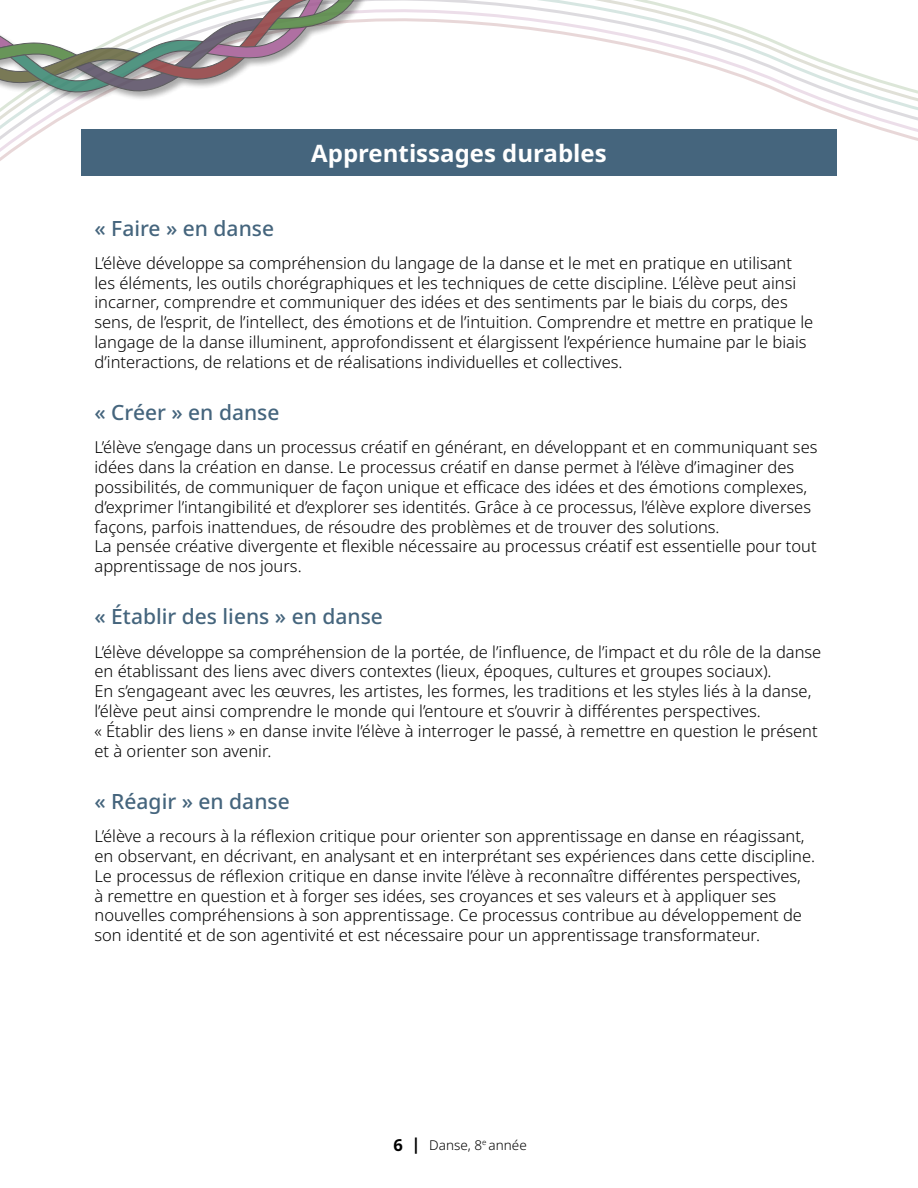
<style>
.page{position:relative;width:918px;height:1188px;background:#fff}
.page>*{position:absolute;margin:0;border:0;box-sizing:border-box;transform-origin:0 0}
.H2_White{font:700 24px "Noto Sans";color:#fff}
.Header_Enduring{font:500 21px "Noto Sans";color:#45657d}
.Paragraph{font:300 16.5px/19.8px "Noto Sans";color:#000}
.t1{font:300 13.5px "Noto Sans";color:#000}
.s1{font-weight:700;font-size:16.5px}
</style>
<div class="page">
<svg style="left:0;top:0;width:918px;height:161px"></svg>
<div style="left:0;top:0;width:515px;height:102px;background:#000;opacity:.4"></div>
<svg style="left:0;top:0;width:407px;height:96px"></svg>
<div style="left:81px;top:129px;width:756px;height:47px;background:#45657d"></div>
<h2 class="H2_White" style="left:311px;top:136px;width:297px">Apprentissages durables</h2>
<h3 class="Header_Enduring" style="left:94px;top:213px;width:181px">« Faire » en danse</h3>
<p class="Paragraph" style="left:94px;top:253px;width:720px">L’élève développe sa compréhension du langage de la danse et le met en pratique en utilisant les éléments, les outils chorégraphiques et les techniques de cette discipline. L’élève peut ainsi incarner, comprendre et communiquer des idées et des sentiments par le biais du corps, des sens, de l’esprit, de l’intellect, des émotions et de l’intuition. Comprendre et mettre en pratique le langage de la danse illuminent, approfondissent et élargissent l’expérience humaine par le biais d’interactions, de relations et de réalisations individuelles et collectives.</p>
<h3 class="Header_Enduring" style="left:94px;top:398px;width:186px">« Créer » en danse</h3>
<p class="Paragraph" style="left:94px;top:438px;width:725px">L’élève s’engage dans un processus créatif en générant, en développant et en communiquant ses idées dans la création en danse. Le processus créatif en danse permet à l’élève d’imaginer des possibilités, de communiquer de façon unique et efficace des idées et des émotions complexes, d’exprimer l’intangibilité et d’explorer ses identités. Grâce à ce processus, l’élève explore diverses façons, parfois inattendues, de résoudre des problèmes et de trouver des solutions.<br>La pensée créative divergente et flexible nécessaire au processus créatif est essentielle pour tout apprentissage de nos jours.</p>
<h3 class="Header_Enduring" style="left:94px;top:602px;width:290px">« Établir des liens » en danse</h3>
<p class="Paragraph" style="left:94px;top:642px;width:728px">L’élève développe sa compréhension de la portée, de l’influence, de l’impact et du rôle de la danse en établissant des liens avec divers contextes (lieux, époques, cultures et groupes sociaux).<br>En s’engageant avec les œuvres, les artistes, les formes, les traditions et les styles liés à la danse, l’élève peut ainsi comprendre le monde qui l’entoure et s’ouvrir à différentes perspectives.<br>« Établir des liens » en danse invite l’élève à interroger le passé, à remettre en question le présent et à orienter son avenir.</p>
<h3 class="Header_Enduring" style="left:94px;top:786px;width:197px">« Réagir » en danse</h3>
<p class="Paragraph" style="left:94px;top:827px;width:722px">L’élève a recours à la réflexion critique pour orienter son apprentissage en danse en réagissant, en observant, en décrivant, en analysant et en interprétant ses expériences dans cette discipline.<br>Le processus de réflexion critique en danse invite l’élève à reconnaître différentes perspectives,<br>à remettre en question et à forger ses idées, ses croyances et ses valeurs et à appliquer ses nouvelles compréhensions à son apprentissage. Ce processus contribue au développement de son identité et de son agentivité et est nécessaire pour un apprentissage transformateur.</p>
<p class="t1" style="left:394px;top:1135px;width:135px"><span class="s1">6 |</span> Danse, 8<sup>e</sup> année</p>
</div>
